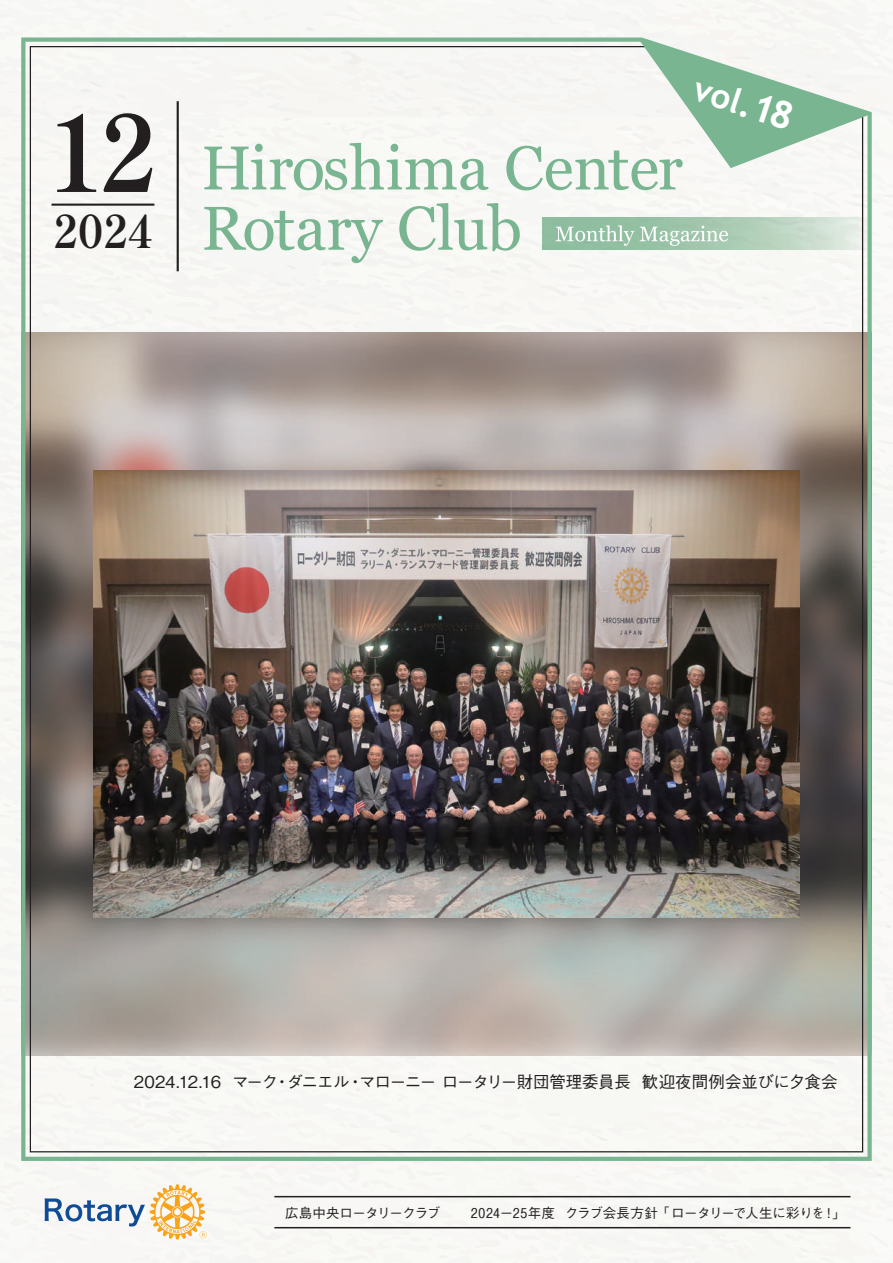
<style>
.page{position:relative;width:893px;height:1263px;background:#f8f7f5}
.page>*{position:absolute;margin:0;border:0;box-sizing:border-box;transform-origin:0 0}
.t1{font:800 105px "Shippori Mincho";color:#231f20;scale:.85 1}
.t2{font:800 45px "Shippori Mincho";color:#231f20;scale:.85 1}
.t3{font:700 34.95px "Trebuchet MS";color:#fff}
.t4{font:500 16.5px "Gothic BBB Pr 6 N";letter-spacing:-.04em;color:#231f20}
.t5{font:500 13.5px "Gothic BBB Pr 6 N";letter-spacing:-.04em;color:#231f20}
.s1{font-size:38.85px}
</style>
<div class="page">
<hr style="left:274px;top:1227px;width:576px;height:1px;background:#231f20">
<hr style="left:274px;top:1196px;width:576px;height:1px;background:#231f20">
<svg style="left:45px;top:1184px;width:162px;height:55px"></svg>
<img style="left:21px;top:38px;width:851px;height:1123px">
<svg style="left:204px;top:143px;width:284px;height:47px"></svg>
<svg style="left:506px;top:39px;width:364px;height:151px"></svg>
<svg style="left:204px;top:207px;width:179px;height:56px"></svg>
<svg style="left:399px;top:203px;width:121px;height:48px"></svg>
<svg style="left:556px;top:225px;width:78px;height:21px;background:#a8ccb5"></svg>
<svg style="left:640px;top:226px;width:88px;height:20px"></svg>
<hr style="left:52px;top:204px;width:102px;height:2px;background:#231f20">
<hr style="left:177px;top:101px;width:2px;height:170px;background:#231f20">
<h1 class="t1" style="left:49px;top:87px;width:127px">12</h1>
<h2 class="t2" style="left:53px;top:203px;width:118px">2024</h2>
<h3 class="t3" style="left:701px;top:67px;width:104px;rotate:18deg">vol.<span class="s1">18</span></h3>
<p class="t4" style="left:134px;top:1068px;width:705px">2024.12.16 マーク・ダニエル・マローニー ロータリー財団管理委員長 歓迎夜間例会並びに夕食会</p>
<p class="t5" style="left:285px;top:1202px;width:556px">広島中央ロータリークラブ　 2024ー25年度 クラブ会長方針 「ロータリーで人生に彩りを！」</p>
</div>
